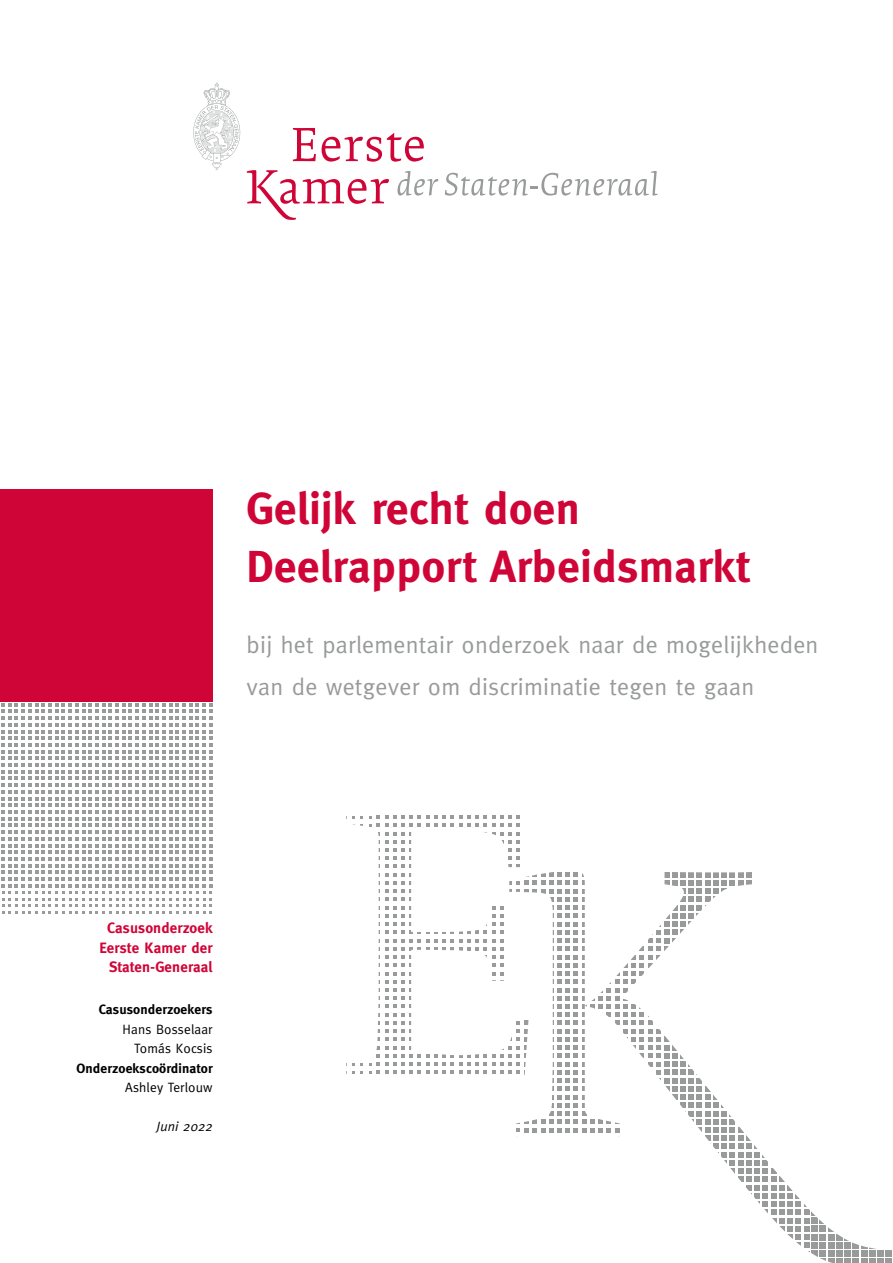
<style>
.page{position:relative;width:893px;height:1263px;background:#fff}
.page>*{position:absolute;margin:0;border:0;box-sizing:border-box;transform-origin:0 0}
.Titel{font:700 45px/58.5px "Meta";letter-spacing:.01em;color:#d00537}
.Subtitel{font:24px/42px "Meta";letter-spacing:.01em;color:#989b9a}
._4_tussenkop{font:700 15px/19.5px "Meta";letter-spacing:.01em;color:#d00537;text-align:right}
._0_plat{font:700 13.5px/19.5px "Meta";letter-spacing:.01em;color:#000;text-align:right}
._0_plat-2{font:13.5px "Meta";letter-spacing:.01em;color:#000}
._0_plat-3{font:italic 13.5px "Meta";letter-spacing:.01em;color:#000}
.s1{font-weight:400}
</style>
<div class="page">
<div style="left:0;top:489px;width:213px;height:213px;background:#d00537"></div>
<svg style="left:322px;top:133px;width:102px;height:29px"></svg>
<svg style="left:397px;top:171px;width:41px;height:25px"></svg>
<svg style="left:445px;top:171px;width:213px;height:25px"></svg>
<svg style="left:293px;top:128px;width:23px;height:33px"></svg>
<svg style="left:247px;top:170px;width:142px;height:50px"></svg>
<svg style="left:193px;top:83px;width:47px;height:87px"></svg>
<svg style="left:1px;top:703px;width:212px;height:211px"></svg>
<svg style="left:369px;top:815px;width:523px;height:448px"></svg>
<svg style="left:346px;top:1071px;width:17px;height:3px"></svg>
<svg style="left:346px;top:1063px;width:17px;height:2px"></svg>
<svg style="left:346px;top:816px;width:17px;height:2px"></svg>
<h1 class="Titel" style="left:247px;top:479px;width:504px">Gelijk recht doen<br>Deelrapport Arbeidsmarkt</h1>
<p class="Subtitel" style="left:247px;top:623px;width:573px">bij het parlementair onderzoek naar de mogelijkheden van de wetgever om discriminatie tegen te gaan</p>
<p class="_4_tussenkop" style="left:99px;top:918px;width:115px">Casusonderzoek<br>Eerste Kamer der<br>Staten-Generaal</p>
<p class="_0_plat" style="left:99px;top:1000px;width:115px">Casusonderzoekers<br><span class="s1">Hans Bosselaar</span></p>
<p class="_0_plat-2" style="left:134px;top:1041px;width:80px">Tomás Kocsis</p>
<p class="_0_plat" style="left:76px;top:1058px;width:138px">Onderzoekscoördinator<br><span class="s1">Ashley Terlouw</span></p>
<p class="_0_plat-3" style="left:157px;top:1119px;width:57px">Juni 2022</p>
</div>
